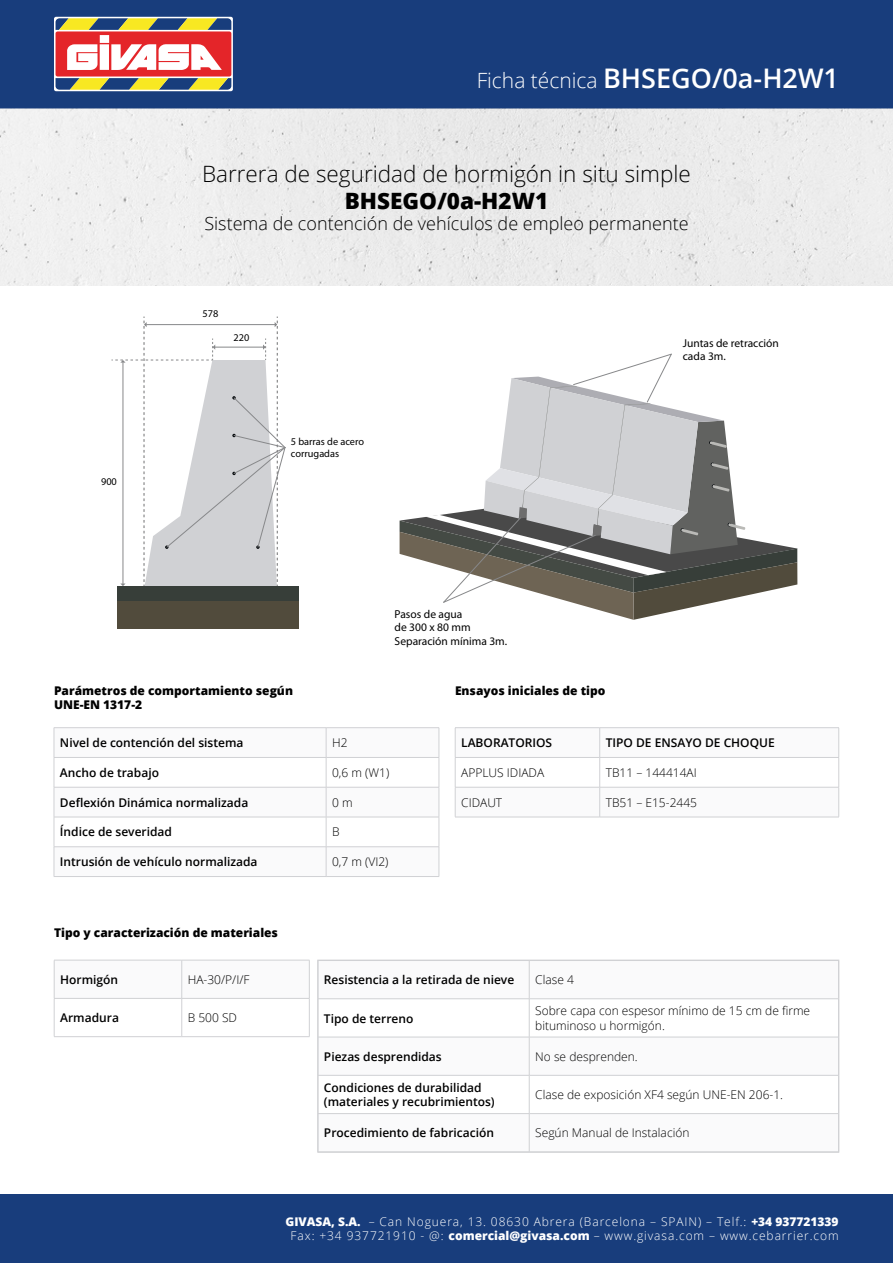
<style>
.page{position:relative;width:893px;height:1263px;background:#fff}
.page>*{position:absolute;margin:0;border:0;box-sizing:border-box;transform-origin:0 0}
.t1{font:600 27px "Open Sans";color:#fff}
.t2{font:300 22.5px "Open Sans";color:#000}
.t3{font:800 22.5px "Open Sans";color:#000}
.t4{font:300 18px "Open Sans";color:#000}
.t5{font:600 12px "Open Sans";color:#000}
.t6{font:300 12px/14.4px "Open Sans";color:#000}
.t7{font:300 12px/14.4px "Open Sans";letter-spacing:.075em;color:#fff;text-align:center}
.t8{font:800 12px "Open Sans";color:#000}
.t9{font:11.55px/13.8px "Open Sans";color:#000}
.t10{font:10.35px/12.5px "Open Sans";color:#000}
.s1{font-weight:300;font-size:21px}
.s2{font-weight:800}
</style>
<div class="page">
<div style="left:0;top:0;width:893px;height:108px;background:#183d7c"></div>
<div style="left:0;top:108px;width:893px;height:178px;background:#ececec"></div>
<svg style="left:55px;top:728px;width:384px;height:148px"></svg>
<hr style="left:54px;top:727px;width:272px;height:1px;background:#d0d1d4">
<hr style="left:326px;top:727px;width:113px;height:1px;background:#d0d1d4">
<hr style="left:54px;top:757px;width:272px;height:1px;background:#d0d1d4">
<svg style="left:54px;top:728px;width:1px;height:59px"></svg>
<hr style="left:326px;top:757px;width:113px;height:1px;background:#d0d1d4">
<svg style="left:326px;top:728px;width:1px;height:59px"></svg>
<svg style="left:439px;top:728px;width:1px;height:59px"></svg>
<hr style="left:54px;top:787px;width:272px;height:1px;background:#d0d1d4">
<hr style="left:54px;top:787px;width:1px;height:30px;background:#d0d1d4">
<hr style="left:54px;top:817px;width:272px;height:1px;background:#d0d1d4">
<hr style="left:326px;top:787px;width:113px;height:1px;background:#d0d1d4">
<hr style="left:326px;top:787px;width:1px;height:30px;background:#d0d1d4">
<hr style="left:439px;top:787px;width:1px;height:30px;background:#d0d1d4">
<hr style="left:326px;top:817px;width:113px;height:1px;background:#d0d1d4">
<hr style="left:54px;top:846px;width:272px;height:1px;background:#d0d1d4">
<svg style="left:54px;top:817px;width:1px;height:59px"></svg>
<hr style="left:54px;top:876px;width:272px;height:1px;background:#d0d1d4">
<hr style="left:326px;top:846px;width:113px;height:1px;background:#d0d1d4">
<svg style="left:326px;top:817px;width:1px;height:59px"></svg>
<svg style="left:439px;top:817px;width:1px;height:59px"></svg>
<hr style="left:326px;top:876px;width:113px;height:1px;background:#d0d1d4">
<svg style="left:182px;top:961px;width:127px;height:37px"></svg>
<hr style="left:54px;top:960px;width:128px;height:1px;background:#d0d1d4">
<hr style="left:54px;top:960px;width:1px;height:38px;background:#d0d1d4">
<hr style="left:182px;top:960px;width:127px;height:1px;background:#d0d1d4">
<hr style="left:181px;top:960px;width:1px;height:38px;background:#d0d1d4">
<hr style="left:309px;top:960px;width:1px;height:38px;background:#d0d1d4">
<hr style="left:54px;top:998px;width:128px;height:1px;background:#d0d1d4">
<hr style="left:54px;top:998px;width:1px;height:38px;background:#d0d1d4">
<hr style="left:182px;top:998px;width:127px;height:1px;background:#d0d1d4">
<hr style="left:181px;top:998px;width:1px;height:38px;background:#d0d1d4">
<hr style="left:309px;top:998px;width:1px;height:38px;background:#d0d1d4">
<hr style="left:54px;top:1036px;width:128px;height:1px;background:#d0d1d4">
<hr style="left:182px;top:1036px;width:127px;height:1px;background:#d0d1d4">
<svg style="left:320px;top:962px;width:517px;height:188px"></svg>
<hr style="left:529px;top:961px;width:1px;height:37px;background:#d0d1d4">
<hr style="left:318px;top:998px;width:211px;height:1px;background:#d0d1d4">
<hr style="left:529px;top:998px;width:310px;height:1px;background:#d0d1d4">
<hr style="left:529px;top:999px;width:1px;height:38px;background:#d0d1d4">
<hr style="left:318px;top:1037px;width:211px;height:1px;background:#d0d1d4">
<hr style="left:529px;top:1037px;width:310px;height:1px;background:#d0d1d4">
<hr style="left:529px;top:1037px;width:1px;height:38px;background:#d0d1d4">
<hr style="left:318px;top:1075px;width:211px;height:1px;background:#d0d1d4">
<hr style="left:529px;top:1075px;width:310px;height:1px;background:#d0d1d4">
<hr style="left:529px;top:1075px;width:1px;height:38px;background:#d0d1d4">
<hr style="left:318px;top:1113px;width:211px;height:1px;background:#d0d1d4">
<hr style="left:529px;top:1113px;width:310px;height:1px;background:#d0d1d4">
<hr style="left:529px;top:1114px;width:1px;height:38px;background:#d0d1d4">
<div style="left:318px;top:960px;width:521px;height:192px;border:1px solid #d0d1d4"></div>
<hr style="left:455px;top:727px;width:145px;height:1px;background:#d0d1d4">
<hr style="left:600px;top:727px;width:239px;height:1px;background:#d0d1d4">
<svg style="left:455px;top:728px;width:384px;height:89px"></svg>
<hr style="left:599px;top:787px;width:1px;height:30px;background:#d0d1d4">
<hr style="left:455px;top:787px;width:145px;height:1px;background:#d0d1d4">
<hr style="left:455px;top:787px;width:1px;height:30px;background:#d0d1d4">
<hr style="left:600px;top:787px;width:239px;height:1px;background:#d0d1d4">
<hr style="left:838px;top:787px;width:1px;height:30px;background:#d0d1d4">
<hr style="left:455px;top:817px;width:145px;height:1px;background:#d0d1d4">
<hr style="left:600px;top:817px;width:239px;height:1px;background:#d0d1d4">
<div style="left:0;top:1194px;width:893px;height:69px;background:#183d7c"></div>
<div style="left:118px;top:586px;width:181px;height:16px;background:#373e39"></div>
<div style="left:118px;top:601px;width:181px;height:28px;background:#514b3c"></div>
<svg style="left:112px;top:317px;width:173px;height:269px"></svg>
<svg style="left:400px;top:354px;width:398px;height:266px"></svg>
<svg style="left:54px;top:17px;width:179px;height:74px;background:#d1907c"></svg>
<p class="t1" style="left:477px;top:59px;width:364px"><span class="s1">Ficha técnica</span> BHSEGO/0a-H2W1</p>
<p class="t2" style="left:202px;top:158px;width:490px">Barrera de seguridad de hormigón in situ simple</p>
<p class="t3" style="left:345px;top:183px;width:205px">BHSEGO/0a-H2W1</p>
<p class="t4" style="left:204px;top:211px;width:486px">Sistema de contención de vehículos de empleo permanente</p>
<p class="t10" style="left:101px;top:475px;width:17px">900</p>
<p class="t10" style="left:202px;top:308px;width:17px">578</p>
<p class="t10" style="left:233px;top:331px;width:17px">220</p>
<p class="t10" style="left:291px;top:435px;width:75px">5 barras de acero corrugadas</p>
<p class="t8" style="left:54px;top:681px;width:241px">Parámetros de comportamiento según</p>
<p class="t8" style="left:54px;top:695px;width:90px">UNE-EN 1317-2</p>
<p class="t9" style="left:395px;top:607px;width:114px">Pasos de agua<br>de 300 x 80 mm<br>Separación mínima 3m.</p>
<p class="t10" style="left:382px;top:610px;width:102px">Pasos de agua<br>de 300 x 80 mm<br>Separación mínima 3m.</p>
<p class="t8" style="left:455px;top:681px;width:152px">Ensayos iniciales de tipo</p>
<p class="t9" style="left:683px;top:336px;width:98px">Juntas de retracción cada 3m.</p>
<p class="t5" style="left:60px;top:734px;width:185px">Nivel de contención del sistema</p>
<p class="t6" style="left:332px;top:735px;width:17px">H2</p>
<p class="t5" style="left:60px;top:764px;width:101px">Ancho de trabajo</p>
<p class="t6" style="left:332px;top:765px;width:59px">0,6 m (W1)</p>
<p class="t5" style="left:60px;top:794px;width:190px">Deflexión Dinámica normalizada</p>
<p class="t6" style="left:332px;top:795px;width:22px">0 m</p>
<p class="t5" style="left:60px;top:824px;width:114px">Índice de severidad</p>
<p class="t6" style="left:332px;top:824px;width:9px">B</p>
<p class="t5" style="left:60px;top:854px;width:199px">Intrusión de vehículo normalizada</p>
<p class="t6" style="left:332px;top:854px;width:58px">0,7 m (VI2)</p>
<p class="t8" style="left:54px;top:923px;width:225px">Tipo y caracterización de materiales</p>
<p class="t5" style="left:461px;top:734px;width:93px">LABORATORIOS</p>
<p class="t5" style="left:606px;top:734px;width:171px">TIPO DE ENSAYO DE CHOQUE</p>
<p class="t6" style="left:461px;top:765px;width:85px">APPLUS IDIADA</p>
<p class="t6" style="left:606px;top:765px;width:93px">TB11 – 144414AI</p>
<p class="t6" style="left:461px;top:795px;width:43px">CIDAUT</p>
<p class="t6" style="left:606px;top:795px;width:93px">TB51 – E15-2445</p>
<p class="t5" style="left:60px;top:971px;width:59px">Hormigón</p>
<p class="t6" style="left:188px;top:972px;width:63px">HA-30/P/I/F</p>
<p class="t5" style="left:60px;top:1009px;width:60px">Armadura</p>
<p class="t6" style="left:188px;top:1010px;width:51px">B 500 SD</p>
<p class="t5" style="left:324px;top:972px;width:192px">Resistencia a la retirada de nieve</p>
<p class="t6" style="left:535px;top:972px;width:40px">Clase 4</p>
<p class="t5" style="left:324px;top:1010px;width:91px">Tipo de terreno</p>
<p class="t6" style="left:535px;top:1003px;width:276px">Sobre capa con espesor mínimo de 15 cm de firme bituminoso u hormigón.</p>
<p class="t5" style="left:324px;top:1048px;width:119px">Piezas desprendidas</p>
<p class="t6" style="left:535px;top:1049px;width:104px">No se desprenden.</p>
<p class="t5" style="left:324px;top:1079px;width:159px">Condiciones de durabilidad</p>
<p class="t5" style="left:324px;top:1094px;width:172px">(materiales y recubrimientos)</p>
<p class="t6" style="left:535px;top:1087px;width:249px">Clase de exposición XF4 según UNE-EN 206-1.</p>
<p class="t5" style="left:324px;top:1125px;width:172px">Procedimiento de fabricación</p>
<p class="t6" style="left:535px;top:1125px;width:156px">Según Manual de Instalación</p>
<p class="t7" style="left:286px;top:1214px;width:555px"><span class="s2">GIVASA, S.A.</span> – Can Noguera, 13. 08630 Abrera (Barcelona – SPAIN) – Telf.: <span class="s2">+34 937721339<br></span>Fax: +34 937721910 - @: <span class="s2">comercial@givasa.com</span> – www.givasa.com – www.cebarrier.com</p>
</div>
